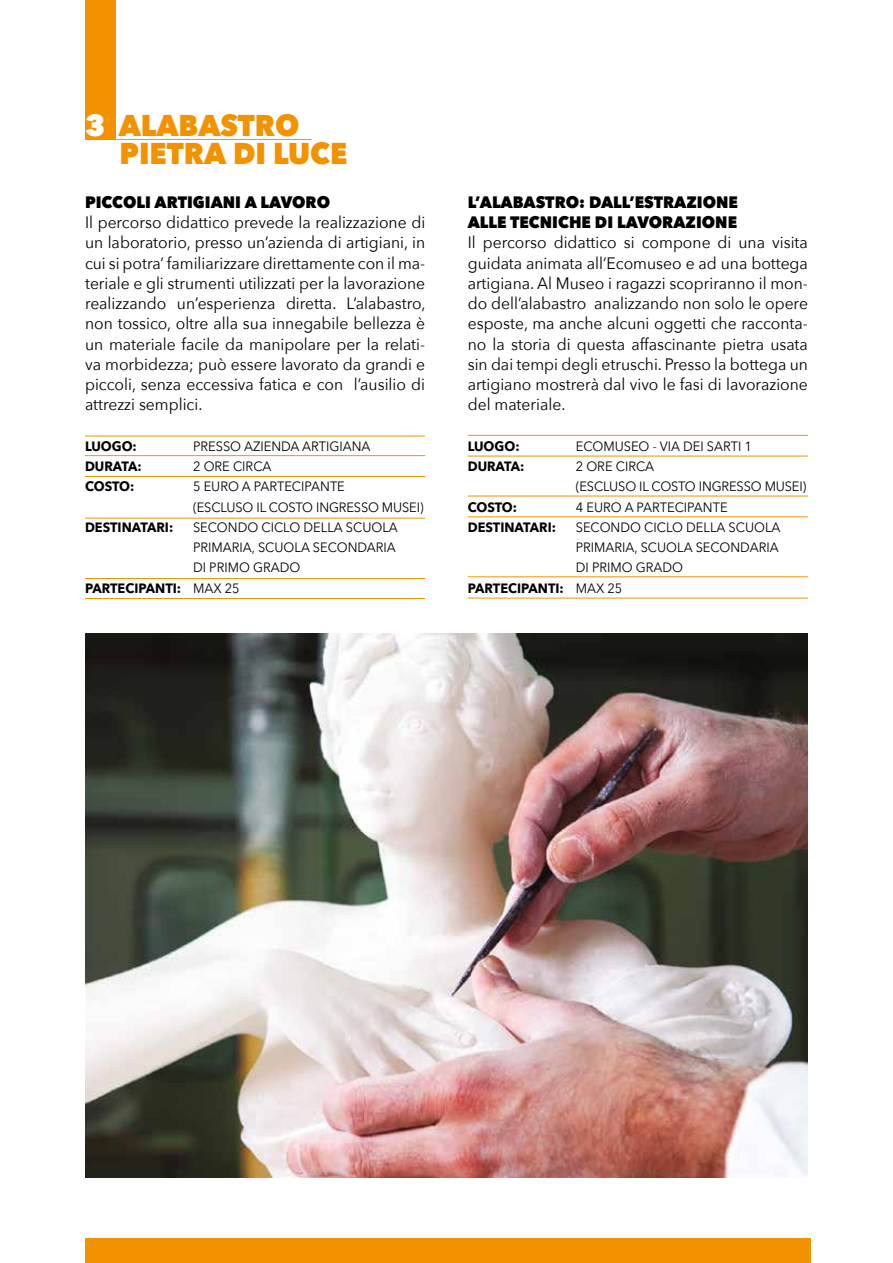
<style>
.page{position:relative;width:893px;height:1263px;background:#fff}
.page>*{position:absolute;margin:0;border:0;box-sizing:border-box;transform-origin:0 0}
.t1{font:800 30px/28.5px "Avenir Next";color:#f39200;scale:.95 1}
.t2{font:16.5px/20.2px "Avenir Next";color:#000;text-align:justify;scale:.95 1}
.t3{font:800 16.5px/20.2px "Avenir Next";color:#000;scale:.95 1}
.t4{font:13.5px/20.2px "Avenir Next";color:#000;scale:.95 1}
.t5{font:700 13.5px "Avenir Next";color:#000;scale:.95 1}
.s1{color:#fff}
.s2{font-weight:400}
</style>
<div class="page">
<div style="left:85px;top:0;width:30px;height:140px;background:#f39200"></div>
<hr style="left:85px;top:139px;width:226px;height:1px;background:#f39200">
<div style="left:85px;top:1238px;width:725px;height:25px;background:#f39200"></div>
<hr style="left:85px;top:436px;width:340px;height:1px;background:#f39200">
<hr style="left:85px;top:455px;width:340px;height:1px;background:#f39200">
<hr style="left:85px;top:476px;width:340px;height:1px;background:#f39200">
<hr style="left:85px;top:518px;width:340px;height:1px;background:#f39200">
<hr style="left:85px;top:578px;width:340px;height:1px;background:#f39200">
<hr style="left:85px;top:598px;width:340px;height:1px;background:#f39200">
<hr style="left:468px;top:435px;width:340px;height:1px;background:#f39200">
<hr style="left:468px;top:456px;width:340px;height:1px;background:#f39200">
<hr style="left:468px;top:496px;width:340px;height:1px;background:#f39200">
<hr style="left:468px;top:517px;width:340px;height:1px;background:#f39200">
<hr style="left:468px;top:576px;width:340px;height:1px;background:#f39200">
<hr style="left:468px;top:598px;width:340px;height:1px;background:#f39200">
<img style="left:85px;top:634px;width:723px;height:544px">
<h1 class="t1" style="left:120px;top:110px;width:241px;text-indent:-35px"><span class="s1">3</span> ALABASTRO<br>PIETRA DI LUCE</h1>
<p class="t3" style="left:85px;top:192px;width:260px">PICCOLI ARTIGIANI A LAVORO</p>
<p class="t2" style="left:85px;top:212px;width:360px">Il percorso didattico prevede la realizzazione di un laboratorio, presso un’azienda di artigiani, in cui si potra’ familiarizzare direttamente con il ma&shy;teriale e gli strumenti utilizzati per la lavorazione realizzando un’esperienza diretta. L’alabastro, non tossico, oltre alla sua innegabile bellezza è un materiale facile da manipolare per la relati&shy;va morbidezza; può essere lavorato da grandi e piccoli, senza eccessiva fatica e con l’ausilio di attrezzi semplici.</p>
<p class="t5" style="left:85px;top:434px;width:56px">LUOGO:</p>
<p class="t4" style="left:193px;top:435px;width:188px">PRESSO AZIENDA ARTIGIANA</p>
<p class="t5" style="left:85px;top:455px;width:61px">DURATA:</p>
<p class="t4" style="left:193px;top:456px;width:84px">2 ORE CIRCA</p>
<p class="t5" style="left:85px;top:475px;width:53px">COSTO:</p>
<p class="t4" style="left:193px;top:476px;width:244px">5 EURO A PARTECIPANTE<br>(ESCLUSO IL COSTO INGRESSO MUSEI)</p>
<p class="t5" style="left:85px;top:515px;width:94px">DESTINATARI:</p>
<p class="t4" style="left:193px;top:516px;width:217px">SECONDO CICLO DELLA SCUOLA</p>
<p class="t4" style="left:193px;top:537px;width:215px">PRIMARIA, SCUOLA SECONDARIA</p>
<p class="t4" style="left:193px;top:557px;width:115px">DI PRIMO GRADO</p>
<p class="t5" style="left:85px;top:576px;width:164px">PARTECIPANTI: <span class="s2">MAX 25</span></p>
<p class="t3" style="left:468px;top:192px;width:286px">L’ALABASTRO: DALL’ESTRAZIONE<br>ALLE TECNICHE DI LAVORAZIONE</p>
<p class="t2" style="left:468px;top:232px;width:360px">Il percorso didattico si compone di una visita guidata animata all’Ecomuseo e ad una bottega artigiana. Al Museo i ragazzi scopriranno il mon&shy;do dell’alabastro analizzando non solo le opere esposte, ma anche alcuni oggetti che racconta&shy;no la storia di questa affascinante pietra usata sin dai tempi degli etruschi. Presso la bottega un artigiano mostrerà dal vivo le fasi di lavorazione del materiale.</p>
<p class="t5" style="left:468px;top:434px;width:56px">LUOGO:</p>
<p class="t4" style="left:576px;top:435px;width:187px">ECOMUSEO - VIA DEI SARTI 1</p>
<p class="t5" style="left:468px;top:455px;width:61px">DURATA:</p>
<p class="t4" style="left:576px;top:456px;width:244px">2 ORE CIRCA<br>(ESCLUSO IL COSTO INGRESSO MUSEI)</p>
<p class="t5" style="left:468px;top:495px;width:53px">COSTO:</p>
<p class="t4" style="left:576px;top:496px;width:161px">4 EURO A PARTECIPANTE</p>
<p class="t5" style="left:468px;top:515px;width:94px">DESTINATARI:</p>
<p class="t4" style="left:576px;top:516px;width:217px">SECONDO CICLO DELLA SCUOLA</p>
<p class="t4" style="left:576px;top:537px;width:215px">PRIMARIA, SCUOLA SECONDARIA</p>
<p class="t4" style="left:576px;top:557px;width:115px">DI PRIMO GRADO</p>
<p class="t5" style="left:468px;top:576px;width:164px">PARTECIPANTI: <span class="s2">MAX 25</span></p>
</div>
